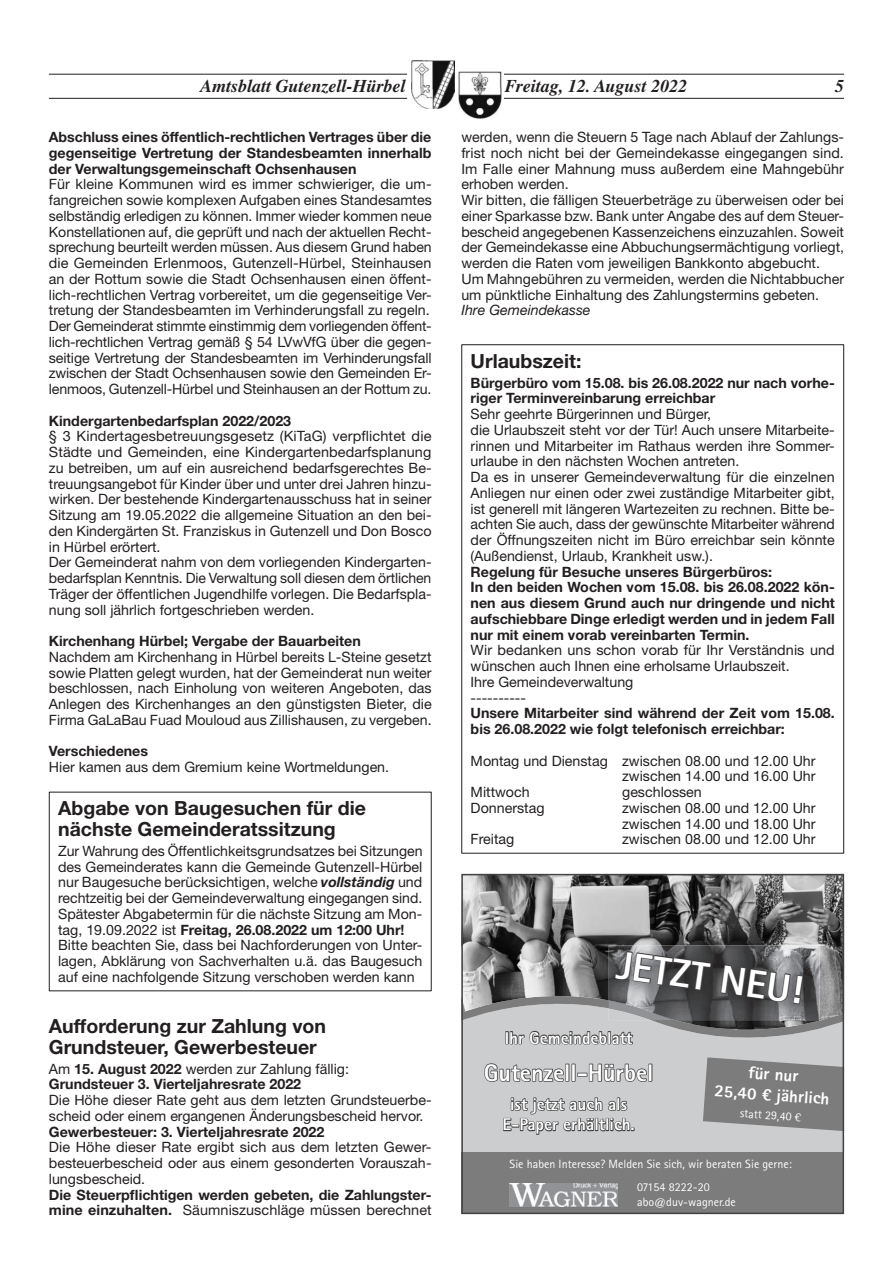
<style>
.page{position:relative;width:893px;height:1263px;background:#fff}
.page>*{position:absolute;margin:0;border:0;box-sizing:border-box;transform-origin:0 0}
.t1{font:800 39.45px "Rotis Sans Serif Std";color:#fff}
.t2{font:800 24px "Rotis Sans Serif Std";color:#fff}
.t3{font:700 19.5px/21px "Helvetica Neue LT Std";color:#231f20}
.t4{font:italic 700 18px "Times LT Std";color:#231f20}
.t5{font:800 17.1px/20.5px "Rotis Sans Serif Std";color:#fff;text-align:center}
.t6{font:14.25px/15.8px "Helvetica Neue LT Std";color:#231f20}
.t7{font:700 14.25px/15.8px "Helvetica Neue LT Std";color:#231f20}
.t8{font:italic 14.25px "Helvetica Neue LT Std";color:#231f20}
.t9{font:12px/23px "Rotis Sans Serif Std";color:#fff}
.s1{font-weight:700;font-style:italic}
.s2{font-weight:700}
.s3{font-weight:400}
</style>
<div class="page">
<hr style="left:49px;top:74px;width:795px;height:1px;background:#231f20">
<hr style="left:49px;top:98px;width:795px;height:1px;background:#231f20">
<div style="left:408px;top:52px;width:50px;height:58px;background:#fff"></div>
<img style="left:411px;top:60px;width:44px;height:47px">
<svg style="left:458px;top:72px;width:46px;height:30px"></svg>
<img style="left:459px;top:72px;width:42px;height:47px">
<div style="left:49px;top:792px;width:383px;height:199px;border:1px solid #231f20"></div>
<div style="left:464px;top:1058px;width:377px;height:94px;background:#cccdcf"></div>
<div style="left:464px;top:1051px;width:377px;height:7px;background:#cccdcf"></div>
<svg style="left:464px;top:877px;width:377px;height:174px;background:#a8a9aa"></svg>
<img style="left:464px;top:877px;width:355px;height:152px">
<img style="left:609px;top:945px;width:210px;height:75px">
<svg style="left:614px;top:950px;width:98px;height:41px;background:#575759"></svg>
<svg style="left:719px;top:964px;width:85px;height:41px;background:#535455"></svg>
<svg style="left:703px;top:1057px;width:138px;height:74px;background:#878888"></svg>
<div style="left:461px;top:1152px;width:383px;height:62px;background:#7c7c7c"></div>
<img style="left:509px;top:1183px;width:109px;height:23px">
<div style="left:461px;top:874px;width:383px;height:340px;border:2px solid #424242"></div>
<div style="left:505px;top:1031px;width:4px;height:13px;border:2px solid #424242"></div>
<svg style="left:509px;top:1030px;width:125px;height:21px;background:#9b9b9d"></svg>
<svg style="left:483px;top:1062px;width:82px;height:21px;background:#98999a"></svg>
<div style="left:565px;top:1063px;width:4px;height:19px;border:2px solid #424242"></div>
<div style="left:571px;top:1063px;width:5px;height:19px;border:2px solid #424242"></div>
<div style="left:577px;top:1073px;width:10px;height:4px;border:2px solid #424242"></div>
<svg style="left:588px;top:1063px;width:60px;height:20px"></svg>
<div style="left:648px;top:1063px;width:4px;height:19px;border:2px solid #424242"></div>
<svg style="left:502px;top:1096px;width:133px;height:39px;background:#9c9c9e"></svg>
<p class="t4" style="left:200px;top:75px;width:207px">Amtsblatt Gutenzell-Hürbel</p>
<p class="t4" style="left:505px;top:75px;width:184px">Freitag, 12. August 2022</p>
<p class="t4" style="left:835px;top:75px;width:10px">5</p>
<p class="t7" style="left:49px;top:129px;width:384px;text-align:justify">Abschluss eines öffentlich-rechtlichen Vertrages über die gegenseitige Vertretung der Standesbeamten innerhalb der Verwaltungsgemeinschaft Ochsenhausen</p>
<p class="t6" style="left:49px;top:176px;width:384px">Für kleine Kommunen wird es immer schwieriger, die um&shy;fangreichen sowie komplexen Aufgaben eines Standesamtes selbständig erledigen zu können. Immer wieder kommen neue Konstellationen auf, die geprüft und nach der aktuellen Recht&shy;sprechung beurteilt werden müssen. Aus diesem Grund haben die Gemeinden Erlenmoos, Gutenzell-Hürbel, Steinhausen an der Rottum sowie die Stadt Ochsenhausen einen öffent&shy;lich-rechtlichen Vertrag vorbereitet, um die gegenseitige Ver&shy;tretung der Standesbeamten im Verhinderungsfall zu regeln.<br>Der Gemeinderat stimmte einstimmig dem vorliegenden öffent&shy;lich-rechtlichen Vertrag gemäß § 54 LVwVfG über die gegen&shy;seitige Vertretung der Standesbeamten im Verhinderungsfall zwischen der Stadt Ochsenhausen sowie den Gemeinden Er&shy;lenmoos, Gutenzell-Hürbel und Steinhausen an der Rottum zu.</p>
<p class="t7" style="left:49px;top:412px;width:244px">Kindergartenbedarfsplan 2022/2023</p>
<p class="t6" style="left:49px;top:428px;width:384px">§ 3 Kindertagesbetreuungsgesetz (KiTaG) verpflichtet die Städte und Gemeinden, eine Kindergartenbedarfsplanung zu betreiben, um auf ein ausreichend bedarfsgerechtes Be&shy;treuungsangebot für Kinder über und unter drei Jahren hinzu&shy;wirken. Der bestehende Kindergartenausschuss hat in seiner Sitzung am 19.05.2022 die allgemeine Situation an den bei&shy;den Kindergärten St. Franziskus in Gutenzell und Don Bosco in Hürbel erörtert.<br>Der Gemeinderat nahm von dem vorliegenden Kindergarten&shy;bedarfsplan Kenntnis. Die Verwaltung soll diesen dem örtlichen Träger der öffentlichen Jugendhilfe vorlegen. Die Bedarfspla&shy;nung soll jährlich fortgeschrieben werden.</p>
<p class="t7" style="left:49px;top:633px;width:313px">Kirchenhang Hürbel; Vergabe der Bauarbeiten</p>
<p class="t6" style="left:49px;top:649px;width:384px;text-align:justify">Nachdem am Kirchenhang in Hürbel bereits L-Steine gesetzt sowie Platten gelegt wurden, hat der Gemeinderat nun weiter beschlossen, nach Einholung von weiteren Angeboten, das Anlegen des Kirchenhanges an den günstigsten Bieter, die Firma GaLaBau Fuad Mouloud aus Zillishausen, zu vergeben.</p>
<p class="t7" style="left:49px;top:743px;width:101px">Verschiedenes</p>
<p class="t6" style="left:49px;top:759px;width:342px">Hier kamen aus dem Gremium keine Wortmeldungen.</p>
<h3 class="t3" style="left:58px;top:797px;width:309px">Abgabe von Baugesuchen für die nächste Gemeinderatssitzung</h3>
<p class="t6" style="left:58px;top:843px;width:366px">Zur Wahrung des Öffentlichkeitsgrundsatzes bei Sitzungen des Gemeinderates kann die Gemeinde Gutenzell-Hürbel nur Baugesuche berücksichtigen, welche <span class="s1">vollständig</span> und rechtzeitig bei der Gemeindeverwaltung eingegangen sind.<br>Spätester Abgabetermin für die nächste Sitzung am Mon&shy;tag, 19.09.2022 ist <span class="s2">Freitag, 26.08.2022 um 12:00 Uhr!<br></span>Bitte beachten Sie, dass bei Nachforderungen von Unter&shy;lagen, Abklärung von Sachverhalten u.ä. das Baugesuch auf eine nachfolgende Sitzung verschoben werden kann</p>
<h3 class="t3" style="left:49px;top:1015px;width:279px">Aufforderung zur Zahlung von<br>Grundsteuer, Gewerbesteuer</h3>
<p class="t7" style="left:49px;top:1060px;width:302px"><span class="s3">Am</span> 15. August 2022 <span class="s3">werden zur Zahlung fällig:<br></span>Grundsteuer 3. Vierteljahresrate 2022</p>
<p class="t6" style="left:49px;top:1092px;width:384px">Die Höhe dieser Rate geht aus dem letzten Grundsteuerbe&shy;scheid oder einem ergangenen Änderungsbescheid hervor.</p>
<p class="t7" style="left:49px;top:1123px;width:277px">Gewerbesteuer: 3. Vierteljahresrate 2022</p>
<p class="t6" style="left:49px;top:1139px;width:384px;text-align:justify">Die Höhe dieser Rate ergibt sich aus dem letzten Gewer&shy;besteuerbescheid oder aus einem gesonderten Vorauszah&shy;lungsbescheid.</p>
<p class="t7" style="left:49px;top:1186px;width:384px">Die Steuerpflichtigen werden gebeten, die Zahlungster&shy;mine einzuhalten. <span class="s3">Säumniszuschläge müssen berechnet</span></p>
<p class="t6" style="left:461px;top:129px;width:384px">werden, wenn die Steuern 5 Tage nach Ablauf der Zahlungs&shy;frist noch nicht bei der Gemeindekasse eingegangen sind.<br>Im Falle einer Mahnung muss außerdem eine Mahngebühr erhoben werden.<br>Wir bitten, die fälligen Steuerbeträge zu überweisen oder bei einer Sparkasse bzw. Bank unter Angabe des auf dem Steuer&shy;bescheid angegebenen Kassenzeichens einzuzahlen. Soweit der Gemeindekasse eine Abbuchungsermächtigung vorliegt, werden die Raten vom jeweiligen Bankkonto abgebucht.<br>Um Mahngebühren zu vermeiden, werden die Nichtabbucher um pünktliche Einhaltung des Zahlungstermins gebeten.</p>
<p class="t8" style="left:461px;top:302px;width:131px">Ihre Gemeindekasse</p>
<h3 class="t3" style="left:471px;top:350px;width:112px">Urlaubszeit:</h3>
<p class="t7" style="left:471px;top:374px;width:366px">Bürgerbüro vom 15.08. bis 26.08.2022 nur nach vorhe&shy;riger Terminvereinbarung erreichbar</p>
<p class="t6" style="left:471px;top:406px;width:366px">Sehr geehrte Bürgerinnen und Bürger,<br>die Urlaubszeit steht vor der Tür! Auch unsere Mitarbeite&shy;rinnen und Mitarbeiter im Rathaus werden ihre Sommer&shy;urlaube in den nächsten Wochen antreten.<br>Da es in unserer Gemeindeverwaltung für die einzelnen Anliegen nur einen oder zwei zuständige Mitarbeiter gibt, ist generell mit längeren Wartezeiten zu rechnen. Bitte be&shy;achten Sie auch, dass der gewünschte Mitarbeiter während der Öffnungszeiten nicht im Büro erreichbar sein könnte (Außendienst, Urlaub, Krankheit usw.).</p>
<p class="t7" style="left:471px;top:563px;width:366px">Regelung für Besuche unseres Bürgerbüros:<br>In den beiden Wochen vom 15.08. bis 26.08.2022 kön&shy;nen aus diesem Grund auch nur dringende und nicht aufschiebbare Dinge erledigt werden und in jedem Fall nur mit einem vorab vereinbarten Termin.</p>
<p class="t6" style="left:471px;top:642px;width:366px">Wir bedanken uns schon vorab für Ihr Verständnis und wünschen auch Ihnen eine erholsame Urlaubszeit.<br>Ihre Gemeindeverwaltung<br>----------</p>
<p class="t7" style="left:471px;top:705px;width:366px">Unsere Mitarbeiter sind während der Zeit vom 15.08. bis 26.08.2022 wie folgt telefonisch erreichbar:</p>
<p class="t6" style="left:471px;top:752px;width:346px">Montag und Dienstag zwischen 08.00 und 12.00 Uhr</p>
<p class="t6" style="left:622px;top:768px;width:195px">zwischen 14.00 und 16.00 Uhr</p>
<p class="t6" style="left:471px;top:784px;width:61px">Mittwoch</p>
<p class="t6" style="left:622px;top:784px;width:81px">geschlossen</p>
<p class="t6" style="left:471px;top:800px;width:75px">Donnerstag</p>
<p class="t6" style="left:622px;top:800px;width:195px">zwischen 08.00 und 12.00 Uhr zwischen 14.00 und 18.00 Uhr</p>
<p class="t6" style="left:471px;top:831px;width:45px">Freitag</p>
<p class="t6" style="left:622px;top:831px;width:195px">zwischen 08.00 und 12.00 Uhr</p>
<h1 class="t1" style="left:621px;top:939px;width:189px;rotate:8deg">JETZT NEU!</h1>
<p class="t5" style="left:505px;top:1027px;width:129px">Ihr Gemeindeblatt</p>
<h2 class="t2" style="left:484px;top:1057px;width:171px">Gutenzell-Hürbel</h2>
<p class="t5" style="left:503px;top:1093px;width:134px">ist jetzt auch als<br>E-Paper erhältlich.</p>
<p class="t5" style="left:717px;top:1060px;width:117px;rotate:4deg">für nur<br>25,40 € jährlich</p>
<p class="t9" style="left:741px;top:1101px;width:63px;rotate:4deg">statt 29,40 €</p>
<p class="t9" style="left:637px;top:1152px;width:156px;text-indent:-128px">Sie haben Interesse? Melden Sie sich, wir beraten Sie gerne:<br>07154 8222-20</p>
<p class="t9" style="left:637px;top:1190px;width:100px">abo@duv-wagner.de</p>
</div>
